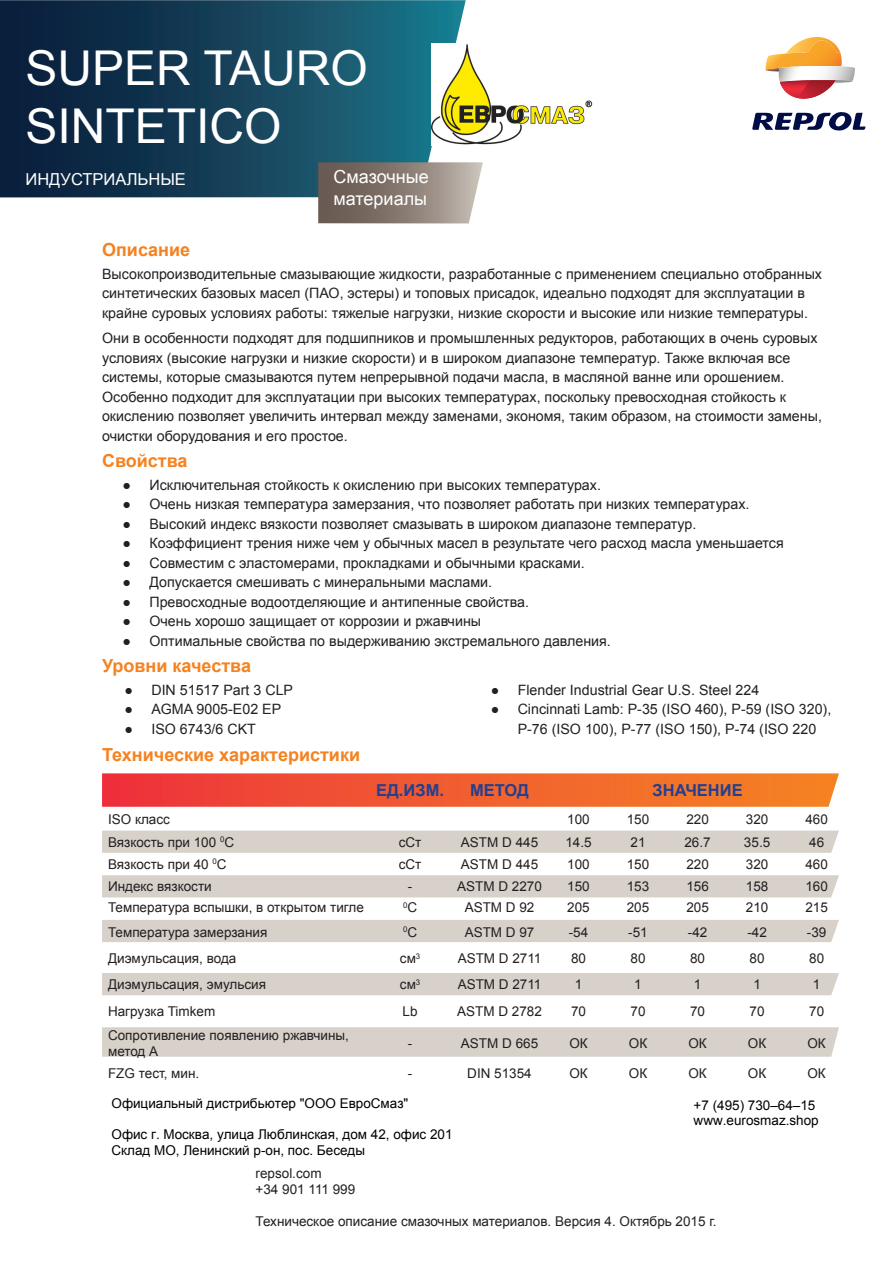
<style>
.page{position:relative;width:893px;height:1263px;background:#fff}
.page>*{position:absolute;margin:0;border:0;box-sizing:border-box;transform-origin:0 0}
.t1{font:48px "Arial";color:#fff}
.t2{font:700 18px "Arial";color:#f58220}
.t3{font:18px "Arial";color:#fff}
.t4{font:700 16.5px "Arial";color:#253f8e}
.t5{font:16.5px "Arial";color:#fff}
.t6{font:14.25px/19.5px "Arial";color:#231f20}
.t7{font:13.5px/16.2px "Arial";color:#231f20}
.t8{font:13.5px/15.5px "Arial";color:#000}
.t9{font:7.8px "Arial";color:#231f20}
.s1{font-size:13.5px}
</style>
<div class="page">
<svg style="left:0;top:0;width:466px;height:197px;background:#15435b"></svg>
<svg style="left:318px;top:162px;width:165px;height:61px;background:#8f837b"></svg>
<svg style="left:765px;top:37px;width:90px;height:62px"></svg>
<svg style="left:752px;top:112px;width:113px;height:19px"></svg>
<svg style="left:102px;top:773px;width:737px;height:34px;background:#f16034"></svg>
<svg style="left:102px;top:830px;width:737px;height:23px;background:#d8d2cc"></svg>
<div style="left:102px;top:875px;width:737px;height:22px;background:#d7d1ca"></div>
<div style="left:102px;top:920px;width:737px;height:22px;background:#d7d1ca"></div>
<div style="left:102px;top:973px;width:737px;height:22px;background:#d7d1ca"></div>
<svg style="left:102px;top:1027px;width:737px;height:30px;background:#d7d2cb"></svg>
<img style="left:431px;top:44px;width:162px;height:101px">
<p class="t1" style="left:26px;top:37px;width:344px">SUPER TAURO</p>
<p class="t1" style="left:26px;top:94px;width:258px">SINTETICO</p>
<p class="t5" style="left:26px;top:169px;width:162px">ИНДУСТРИАЛЬНЫЕ</p>
<p class="t3" style="left:334px;top:165px;width:97px">Смазочные</p>
<p class="t3" style="left:334px;top:186px;width:95px">материалы</p>
<p class="t2" style="left:102px;top:237px;width:90px">Описание</p>
<p class="t6" style="left:102px;top:264px;width:721px">Высокопроизводительные смазывающие жидкости, разработанные с применением специально отобранных синтетических базовых масел (ПАО, эстеры) и топовых присадок, идеально подходят для эксплуатации в крайне суровых условиях работы: тяжелые нагрузки, низкие скорости и высокие или низкие температуры.</p>
<p class="t6" style="left:102px;top:328px;width:721px">Они в особенности подходят для подшипников и промышленных редукторов, работающих в очень суровых условиях (высокие нагрузки и низкие скорости) и в широком диапазоне температур. Также включая все системы, которые смазываются путем непрерывной подачи масла, в масляной ванне или орошением.<br>Особенно подходит для эксплуатации при высоких температурах, поскольку превосходная стойкость к окислению позволяет увеличить интервал между заменами, экономя, таким образом, на стоимости замены, очистки оборудования и его простое.</p>
<p class="t6" style="left:122px;top:475px;width:480px">● Исключительная стойкость к окислению при высоких температурах.</p>
<p class="t6" style="left:122px;top:494px;width:629px">● Очень низкая температура замерзания, что позволяет работать при низких температурах.</p>
<p class="t6" style="left:122px;top:514px;width:575px">● Высокий индекс вязкости позволяет смазывать в широком диапазоне температур.</p>
<p class="t6" style="left:122px;top:533px;width:663px">● Коэффициент трения ниже чем у обычных масел в результате чего расход масла уменьшается</p>
<p class="t6" style="left:122px;top:553px;width:464px">● Совместим с эластомерами, прокладками и обычными красками.</p>
<p class="t6" style="left:122px;top:572px;width:371px">● Допускается смешивать с минеральными маслами.</p>
<p class="t6" style="left:122px;top:592px;width:408px">● Превосходные водоотделяющие и антипенные свойства.</p>
<p class="t6" style="left:122px;top:611px;width:360px">● Очень хорошо защищает от коррозии и ржавчины</p>
<p class="t6" style="left:122px;top:631px;width:490px">● Оптимальные свойства по выдерживанию экстремального давления.</p>
<p class="t6" style="left:124px;top:680px;width:170px">● DIN 51517 Part 3 CLP</p>
<p class="t6" style="left:124px;top:699px;width:158px">● AGMA 9005-E02 EP</p>
<p class="t6" style="left:124px;top:719px;width:133px">● ISO 6743/6 CKT</p>
<p class="t2" style="left:102px;top:448px;width:87px">Свойства</p>
<p class="t2" style="left:102px;top:653px;width:150px">Уровни качества</p>
<p class="t6" style="left:491px;top:680px;width:270px">● Flender Industrial Gear U.S. Steel 224</p>
<p class="t6" style="left:518px;top:699px;width:315px;text-indent:-27px">● Cincinnati Lamb: P-35 (ISO 460), P-59 (ISO 320),<br>P-76 (ISO 100), P-77 (ISO 150), P-74 (ISO 220</p>
<p class="t2" style="left:102px;top:742px;width:260px">Технические характеристики</p>
<p class="t4" style="left:376px;top:779px;width:69px">ЕД.ИЗМ.</p>
<p class="t4" style="left:470px;top:779px;width:60px">МЕТОД</p>
<p class="t4" style="left:652px;top:779px;width:92px">ЗНАЧЕНИЕ</p>
<p class="t7" style="left:108px;top:811px;width:63px">ISO класс</p>
<p class="t7" style="left:567px;top:811px;width:24px">100</p>
<p class="t7" style="left:627px;top:811px;width:24px">150</p>
<p class="t7" style="left:686px;top:811px;width:24px">220</p>
<p class="t7" style="left:746px;top:811px;width:24px">320</p>
<p class="t7" style="left:805px;top:811px;width:24px">460</p>
<p class="t7" style="left:108px;top:834px;width:128px">Вязкость при 100 <sup>0</sup>С</p>
<p class="t7" style="left:399px;top:834px;width:24px">сСт</p>
<p class="t7" style="left:461px;top:834px;width:79px">ASTM D 445</p>
<p class="t7" style="left:565px;top:834px;width:28px">14.5</p>
<p class="t7" style="left:630px;top:834px;width:17px">21</p>
<p class="t7" style="left:684px;top:834px;width:28px">26.7</p>
<p class="t7" style="left:744px;top:834px;width:28px">35.5</p>
<p class="t7" style="left:809px;top:834px;width:17px">46</p>
<p class="t7" style="left:108px;top:856px;width:120px">Вязкость при 40 <sup>0</sup>С</p>
<p class="t7" style="left:399px;top:856px;width:24px">сСт</p>
<p class="t7" style="left:461px;top:856px;width:79px">ASTM D 445</p>
<p class="t7" style="left:567px;top:856px;width:24px">100</p>
<p class="t7" style="left:627px;top:856px;width:24px">150</p>
<p class="t7" style="left:686px;top:856px;width:24px">220</p>
<p class="t7" style="left:746px;top:856px;width:24px">320</p>
<p class="t7" style="left:805px;top:856px;width:24px">460</p>
<p class="t7" style="left:108px;top:878px;width:105px">Индекс вязкости</p>
<p class="t7" style="left:408px;top:878px;width:6px">-</p>
<p class="t7" style="left:457px;top:878px;width:86px">ASTM D 2270</p>
<p class="t7" style="left:567px;top:878px;width:24px">150</p>
<p class="t7" style="left:627px;top:878px;width:24px">153</p>
<p class="t7" style="left:686px;top:878px;width:24px">156</p>
<p class="t7" style="left:746px;top:878px;width:24px">158</p>
<p class="t7" style="left:805px;top:878px;width:24px">160</p>
<p class="t7" style="left:108px;top:900px;width:257px">Температура вспышки, в открытом тигле</p>
<p class="t9" style="left:403px;top:900px;width:16px">0<span class="s1">С</span></p>
<p class="t7" style="left:465px;top:900px;width:71px">ASTM D 92</p>
<p class="t7" style="left:567px;top:900px;width:24px">205</p>
<p class="t7" style="left:627px;top:900px;width:24px">205</p>
<p class="t7" style="left:686px;top:900px;width:24px">205</p>
<p class="t7" style="left:746px;top:900px;width:24px">210</p>
<p class="t7" style="left:805px;top:900px;width:24px">215</p>
<p class="t7" style="left:108px;top:924px;width:161px">Температура замерзания</p>
<p class="t9" style="left:403px;top:924px;width:16px">0<span class="s1">С</span></p>
<p class="t7" style="left:465px;top:924px;width:71px">ASTM D 97</p>
<p class="t7" style="left:569px;top:924px;width:21px">-54</p>
<p class="t7" style="left:628px;top:924px;width:21px">-51</p>
<p class="t7" style="left:688px;top:924px;width:21px">-42</p>
<p class="t7" style="left:747px;top:924px;width:21px">-42</p>
<p class="t7" style="left:807px;top:924px;width:21px">-39</p>
<p class="t7" style="left:108px;top:950px;width:130px">Диэмульсация, вода</p>
<p class="t7" style="left:400px;top:950px;width:22px">см<sup>3</sup></p>
<p class="t7" style="left:458px;top:950px;width:85px">ASTM D 2711</p>
<p class="t7" style="left:571px;top:950px;width:17px">80</p>
<p class="t7" style="left:630px;top:950px;width:17px">80</p>
<p class="t7" style="left:690px;top:950px;width:17px">80</p>
<p class="t7" style="left:750px;top:950px;width:17px">80</p>
<p class="t7" style="left:809px;top:950px;width:17px">80</p>
<p class="t7" style="left:108px;top:977px;width:160px">Диэмульсация, эмульсия</p>
<p class="t7" style="left:400px;top:977px;width:22px">см<sup>3</sup></p>
<p class="t7" style="left:458px;top:977px;width:85px">ASTM D 2711</p>
<p class="t7" style="left:575px;top:977px;width:9px">1</p>
<p class="t7" style="left:634px;top:977px;width:9px">1</p>
<p class="t7" style="left:694px;top:977px;width:9px">1</p>
<p class="t7" style="left:753px;top:977px;width:9px">1</p>
<p class="t7" style="left:813px;top:977px;width:9px">1</p>
<p class="t7" style="left:108px;top:1003px;width:109px">Нагрузка Timkem</p>
<p class="t7" style="left:403px;top:1003px;width:17px">Lb</p>
<p class="t7" style="left:457px;top:1003px;width:86px">ASTM D 2782</p>
<p class="t7" style="left:571px;top:1003px;width:17px">70</p>
<p class="t7" style="left:630px;top:1003px;width:17px">70</p>
<p class="t7" style="left:690px;top:1003px;width:17px">70</p>
<p class="t7" style="left:750px;top:1003px;width:17px">70</p>
<p class="t7" style="left:809px;top:1003px;width:17px">70</p>
<p class="t7" style="left:108px;top:1027px;width:242px">Сопротивление появлению ржавчины, метод А</p>
<p class="t7" style="left:408px;top:1035px;width:6px">-</p>
<p class="t7" style="left:461px;top:1035px;width:79px">ASTM D 665</p>
<p class="t7" style="left:569px;top:1035px;width:20px">ОК</p>
<p class="t7" style="left:629px;top:1035px;width:20px">ОК</p>
<p class="t7" style="left:688px;top:1035px;width:20px">ОК</p>
<p class="t7" style="left:748px;top:1035px;width:20px">ОК</p>
<p class="t7" style="left:807px;top:1035px;width:20px">ОК</p>
<p class="t7" style="left:108px;top:1065px;width:93px">FZG тест, мин.</p>
<p class="t7" style="left:408px;top:1065px;width:6px">-</p>
<p class="t7" style="left:467px;top:1065px;width:66px">DIN 51354</p>
<p class="t7" style="left:569px;top:1065px;width:20px">ОК</p>
<p class="t7" style="left:629px;top:1065px;width:20px">ОК</p>
<p class="t7" style="left:688px;top:1065px;width:20px">ОК</p>
<p class="t7" style="left:748px;top:1065px;width:20px">ОК</p>
<p class="t7" style="left:807px;top:1065px;width:20px">ОК</p>
<p class="t8" style="left:112px;top:1095px;width:298px">Официальный дистрибьютер "ООО ЕвроСмаз"</p>
<p class="t8" style="left:112px;top:1126px;width:342px">Офис г. Москва, улица Люблинская, дом 42, офис 201<br>Склад МО, Ленинский р-он, пос. Беседы</p>
<p class="t8" style="left:694px;top:1097px;width:127px">+7 (495) 730–64–15 www.eurosmaz.shop</p>
<p class="t7" style="left:256px;top:1132px;width:328px">Паспорт безопасности предоставляется по запросу.</p>
<p class="t7" style="left:256px;top:1165px;width:68px">repsol.com</p>
<p class="t7" style="left:256px;top:1181px;width:101px">+34 901 111 999</p>
<p class="t7" style="left:256px;top:1213px;width:462px">Техническое описание смазочных материалов. Версия 4. Октябрь 2015 г.</p>
</div>
